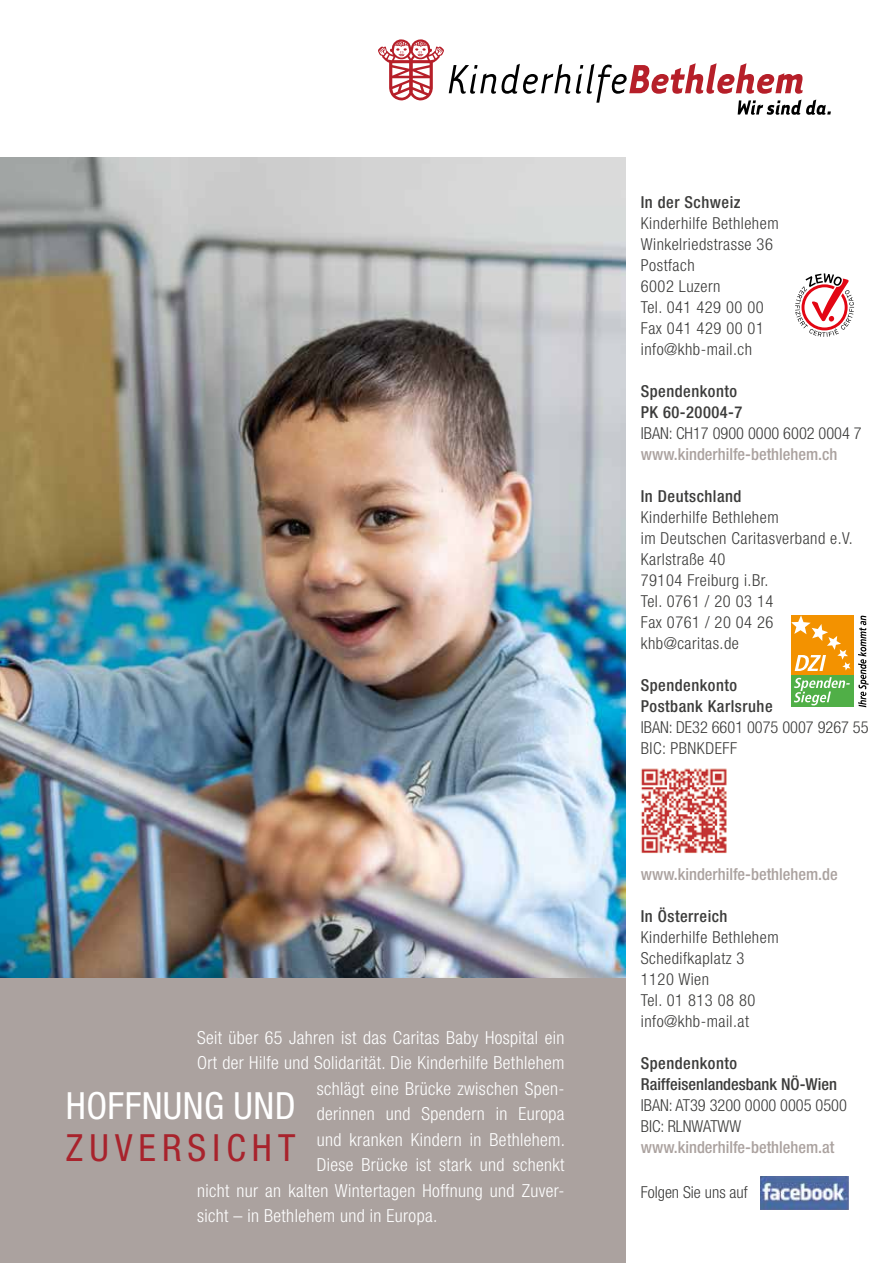
<style>
.page{position:relative;width:893px;height:1263px;background:#fff}
.page>*{position:absolute;margin:0;border:0;box-sizing:border-box;transform-origin:0 0}
.t1{font:condensed 37.5px "Helvetica Neue";letter-spacing:.01em;color:#fff}
.t2{font:condensed 37.5px "Helvetica Neue";letter-spacing:.165em;color:#a8232c}
.t3{font:300 condensed 18px "Helvetica Neue";letter-spacing:.02em;color:#fff}
.t4{font:300 condensed 16.5px/21px "Helvetica Neue";letter-spacing:.03em;color:#3c3c3b}
.t5{font:300 condensed 16.5px/21px "Helvetica Neue";color:#3c3c3b}
.t6{font:500 condensed 16.5px/21px "Helvetica Neue";letter-spacing:.03em;color:#3c3c3b}
.t7{font:500 condensed 16.5px "Helvetica Neue";color:#aba29f}
.t8{font:500 condensed 16.5px/21px "Helvetica Neue";color:#3c3c3b}
</style>
<div class="page">
<img style="left:0;top:157px;width:625px;height:821px">
<div style="left:0;top:978px;width:625px;height:285px;background:#aba29f"></div>
<svg style="left:378px;top:39px;width:453px;height:76px"></svg>
<svg style="left:795px;top:273px;width:59px;height:64px"></svg>
<div style="left:792px;top:615px;width:62px;height:59px;background:#f39200"></div>
<div style="left:792px;top:676px;width:62px;height:31px;background:#50af47"></div>
<svg style="left:794px;top:677px;width:56px;height:28px"></svg>
<svg style="left:792px;top:615px;width:58px;height:56px"></svg>
<svg style="left:858px;top:616px;width:10px;height:91px"></svg>
<img style="left:760px;top:1176px;width:88px;height:33px">
<img style="left:641px;top:768px;width:86px;height:86px">
<p class="t3" style="left:197px;top:1027px;width:369px">Seit über 65 Jahren ist das Caritas Baby Hospital ein</p>
<p class="t3" style="left:197px;top:1052px;width:369px">Ort der Hilfe und Solidarität. Die Kinderhilfe Bethlehem</p>
<p class="t3" style="left:317px;top:1078px;width:249px">schlägt eine Brücke zwischen Spen-</p>
<p class="t3" style="left:317px;top:1103px;width:249px">derinnen und Spendern in Europa</p>
<p class="t3" style="left:317px;top:1129px;width:250px">und kranken Kindern in Bethlehem.</p>
<p class="t3" style="left:317px;top:1154px;width:249px">Diese Brücke ist stark und schenkt</p>
<p class="t3" style="left:197px;top:1180px;width:369px">nicht nur an kalten Wintertagen Hoffnung und Zuver-</p>
<p class="t3" style="left:197px;top:1205px;width:242px">sicht – in Bethlehem und in Europa.</p>
<h1 class="t1" style="left:66px;top:1084px;width:231px">HOFFNUNG UND</h1>
<h1 class="t2" style="left:66px;top:1126px;width:231px">ZUVERSICHT</h1>
<p class="t6" style="left:641px;top:192px;width:101px">In der Schweiz</p>
<p class="t4" style="left:641px;top:213px;width:139px">Kinderhilfe Bethlehem<br>Winkelriedstrasse 36<br>Postfach<br>6002 Luzern<br>Tel. 041 429 00 00<br>Fax 041 429 00 01 info@khb-mail.ch</p>
<p class="t6" style="left:641px;top:381px;width:103px">Spendenkonto<br>PK 60-20004-7</p>
<p class="t5" style="left:641px;top:423px;width:222px">IBAN: CH17 0900 0000 6002 0004 7</p>
<p class="t7" style="left:641px;top:445px;width:198px">www.kinderhilfe-bethlehem.ch</p>
<p class="t6" style="left:641px;top:486px;width:102px">In Deutschland</p>
<p class="t4" style="left:641px;top:507px;width:214px">Kinderhilfe Bethlehem<br>im Deutschen Caritasverband e.V.<br>Karlstraße 40<br>79104 Freiburg i.Br.<br>Tel. 0761 / 20 03 14<br>Fax 0761 / 20 04 26 khb@caritas.de</p>
<p class="t6" style="left:641px;top:675px;width:133px">Spendenkonto<br>Postbank Karlsruhe</p>
<p class="t5" style="left:641px;top:717px;width:229px">IBAN: DE32 6601 0075 0007 9267 55<br>BIC: PBNKDEFF</p>
<p class="t7" style="left:641px;top:865px;width:198px">www.kinderhilfe-bethlehem.de</p>
<p class="t6" style="left:641px;top:906px;width:88px">In Österreich</p>
<p class="t4" style="left:641px;top:927px;width:139px">Kinderhilfe Bethlehem<br>Schedifkaplatz 3<br>1120 Wien<br>Tel. 01 813 08 80 info@khb-mail.at</p>
<p class="t8" style="left:641px;top:1053px;width:198px">Spendenkonto<br>Raiffeisenlandesbank NÖ-Wien</p>
<p class="t5" style="left:641px;top:1095px;width:208px">IBAN: AT39 3200 0000 0005 0500<br>BIC: RLNWATWW</p>
<p class="t7" style="left:641px;top:1138px;width:195px">www.kinderhilfe-bethlehem.at</p>
<p class="t5" style="left:641px;top:1182px;width:108px">Folgen Sie uns auf</p>
</div>
